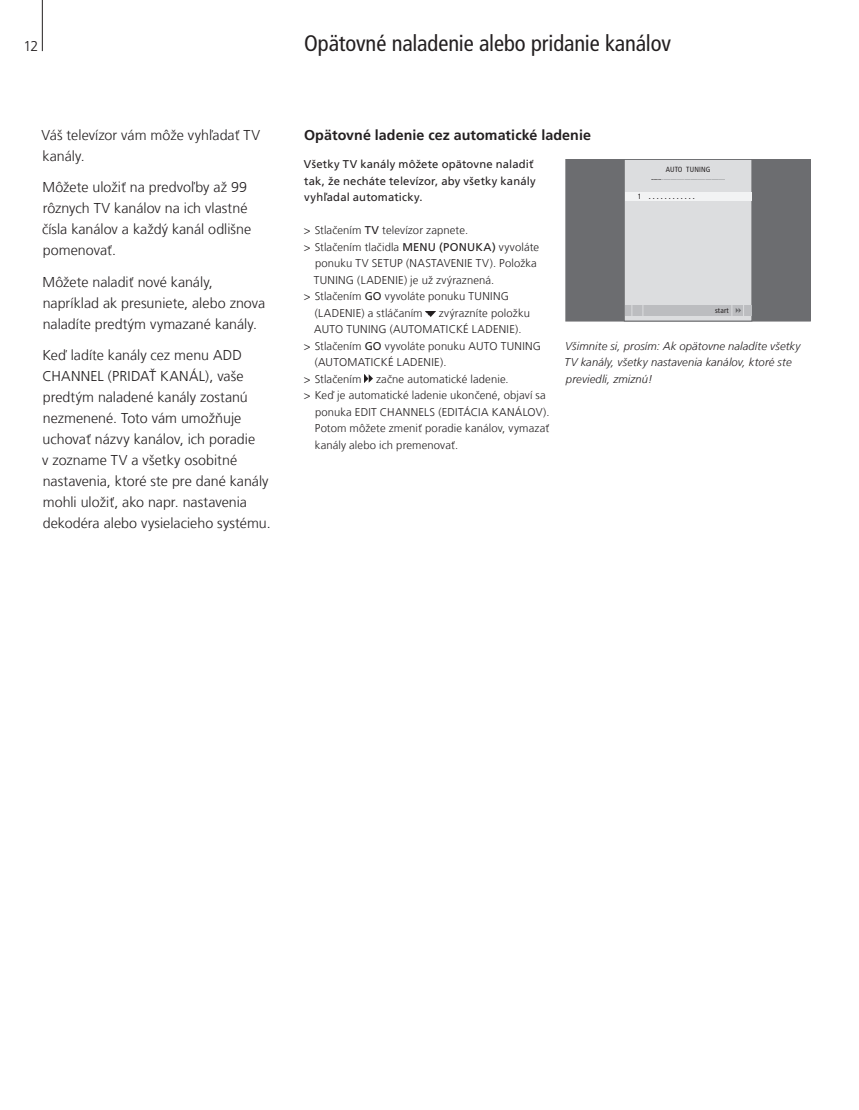
<style>
.page{position:relative;width:859px;height:1110px;background:#fff}
.page>*{position:absolute;margin:0;border:0;box-sizing:border-box;transform-origin:0 0}
.t1{font:condensed 22.5px "Frutiger LT Com";letter-spacing:-.005em;color:#231f20}
.t2{font:300 14.25px/21px "Frutiger LT Com";color:#231f20}
.t3{font:700 14.25px "Frutiger LT Com";letter-spacing:.005em;color:#231f20}
.t4{font:300 11.25px "Frutiger LT Com";letter-spacing:.01em;color:#231f20}
.t5{font:italic 300 11.25px/16.5px "Frutiger LT Com";letter-spacing:.01em;color:#231f20}
.t6{font:11.25px/16.5px "Frutiger LT Com";letter-spacing:.015em;color:#231f20}
.t7{font:300 condensed 7.5px/7.5px "Frutiger";color:#808285;text-align:center}
.t8{font:700 condensed 7.5px "Frutiger";color:#231f20}
.t9{font:condensed 7.5px "Frutiger";letter-spacing:.025em;color:#231f20}
.s1{font-weight:400}
.s2{font-weight:400;color:#231f20}
</style>
<div class="page">
<hr style="left:42px;top:0;width:1px;height:51px;background:#231f20">
<svg style="left:426px;top:312px;width:10px;height:4px"></svg>
<svg style="left:365px;top:374px;width:8px;height:8px"></svg>
<div style="left:566px;top:159px;width:244px;height:162px;background:#6c6d70"></div>
<div style="left:566px;top:159px;width:245px;height:162px;border:1px solid #6c6d70"></div>
<div style="left:624px;top:159px;width:128px;height:162px;background:#dcdddf"></div>
<div style="left:624px;top:159px;width:128px;height:162px;border:1px solid #6c6d70"></div>
<div style="left:625px;top:192px;width:126px;height:9px;background:#f2f3f4"></div>
<div style="left:625px;top:305px;width:127px;height:11px;background:#bcbdc0"></div>
<svg style="left:732px;top:305px;width:12px;height:11px"></svg>
<p class="t2" style="left:23px;top:36px;width:16px">12</p>
<h1 class="t1" style="left:304px;top:30px;width:368px">Opätovné naladenie alebo pridanie kanálov</h1>
<p class="t2" style="left:42px;top:124px;width:220px">Váš televízor vám môže vyhľadať TV kanály.</p>
<p class="t2" style="left:42px;top:177px;width:211px">Môžete uložiť na predvoľby až 99 rôznych TV kanálov na ich vlastné čísla kanálov a každý kanál odlišne pomenovať.</p>
<p class="t2" style="left:43px;top:271px;width:224px">Môžete naladiť nové kanály, napríklad ak presuniete, alebo znova naladíte predtým vymazané kanály.</p>
<p class="t2" style="left:42px;top:345px;width:230px">Keď ladíte kanály cez menu ADD CHANNEL (PRIDAŤ KANÁL), vaše predtým naladené kanály zostanú nezmenené. Toto vám umožňuje uchovať názvy kanálov, ich poradie<br>v zozname TV a všetky osobitné nastavenia, ktoré ste pre dané kanály mohli uložiť, ako napr. nastavenia dekodéra alebo vysielacieho systému.</p>
<p class="t3" style="left:304px;top:126px;width:288px">Opätovné ladenie cez automatické ladenie</p>
<p class="t6" style="left:304px;top:156px;width:233px">Všetky TV kanály môžete opätovne naladiť tak, že necháte televízor, aby všetky kanály vyhľadal automaticky.</p>
<p class="t4" style="left:304px;top:224px;width:166px">&gt; Stlačením <span class="s1">TV</span> televízor zapnete.</p>
<p class="t4" style="left:304px;top:240px;width:237px">&gt; Stlačením tlačidla <span class="s1">MENU (PONUKA)</span> vyvoláte</p>
<p class="t4" style="left:315px;top:257px;width:223px">ponuku TV SETUP (NASTAVENIE TV). Položka</p>
<p class="t4" style="left:314px;top:273px;width:182px">TUNING (LADENIE) je už zvýraznená.</p>
<p class="t4" style="left:304px;top:290px;width:207px">&gt; Stlačením <span class="s1">GO</span> vyvoláte ponuku TUNING</p>
<p class="t4" style="left:315px;top:306px;width:109px">(LADENIE) a stláčaním</p>
<p class="t4" style="left:439px;top:306px;width:93px">zvýrazníte položku</p>
<p class="t4" style="left:314px;top:323px;width:209px">AUTO TUNING (AUTOMATICKÉ LADENIE).</p>
<p class="t4" style="left:304px;top:339px;width:239px">&gt; Stlačením <span class="s1">GO</span> vyvoláte ponuku AUTO TUNING</p>
<p class="t4" style="left:315px;top:356px;width:133px">(AUTOMATICKÉ LADENIE).</p>
<p class="t4" style="left:304px;top:372px;width:59px">&gt; Stlačením</p>
<p class="t4" style="left:376px;top:372px;width:134px">začne automatické ladenie.</p>
<p class="t4" style="left:304px;top:389px;width:244px">&gt; Keď je automatické ladenie ukončené, objaví sa</p>
<p class="t4" style="left:315px;top:405px;width:236px">ponuka EDIT CHANNELS (EDITÁCIA KANÁLOV).</p>
<p class="t4" style="left:315px;top:422px;width:236px">Potom môžete zmeniť poradie kanálov, vymazať</p>
<p class="t4" style="left:315px;top:438px;width:145px">kanály alebo ich premenovať.</p>
<p class="t7" style="left:651px;top:166px;width:76px"><span class="s2">AUTO TUNING ........</span>.............................................................</p>
<p class="t8" style="left:638px;top:192px;width:59px"><span class="s1">1</span> . . . . . . . . . . . .</p>
<p class="t9" style="left:715px;top:306px;width:15px">start</p>
<p class="t5" style="left:564px;top:337px;width:237px">Všimnite si, prosím: Ak opätovne naladíte všetky<br>TV kanály, všetky nastavenia kanálov, ktoré ste previedli, zmiznú!</p>
</div>
